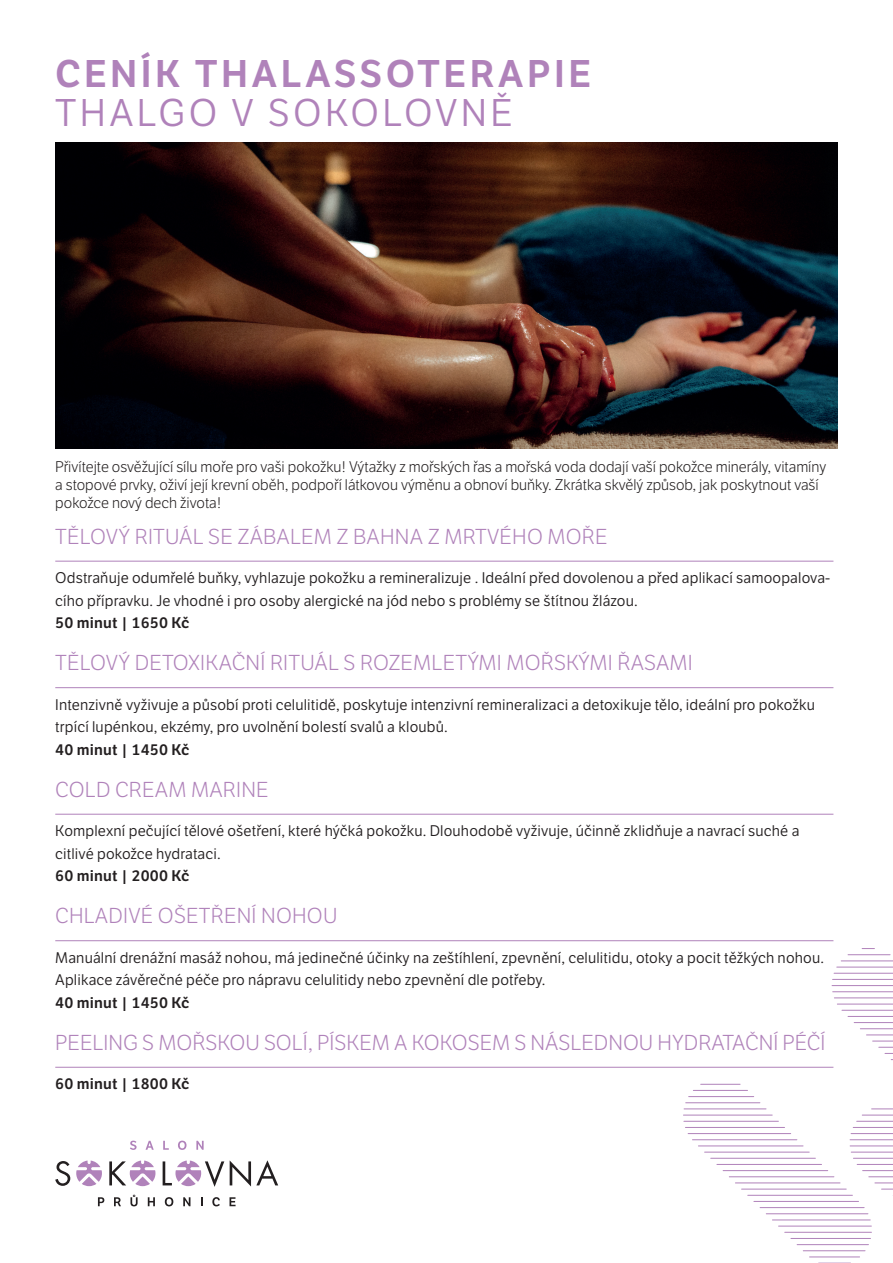
<style>
.page{position:relative;width:893px;height:1263px;background:#fff}
.page>*{position:absolute;margin:0;border:0;box-sizing:border-box;transform-origin:0 0}
.t1{font:600 37.5px "LFT Etica";letter-spacing:.09em;color:#b082ba}
.t2{font:37.5px "LFT Etica";letter-spacing:.09em;color:#b082ba}
.t3{font:300 21px "LFT Etica";letter-spacing:.01em;color:#b082ba}
.t4{font:15px/22.5px "LFT Etica";letter-spacing:.01em;color:#231f20}
.t5{font:300 15px/18px "LFT Etica";color:#231f20}
.t6{font:600 15px "LFT Etica";letter-spacing:.01em;color:#231f20}
</style>
<div class="page">
<hr style="left:55px;top:561px;width:778px;height:1px;background:#b082ba">
<hr style="left:55px;top:687px;width:778px;height:1px;background:#b082ba">
<hr style="left:55px;top:814px;width:778px;height:1px;background:#b082ba">
<hr style="left:55px;top:940px;width:778px;height:1px;background:#b082ba">
<hr style="left:55px;top:1067px;width:778px;height:1px;background:#b082ba">
<hr style="left:770px;top:1262px;width:83px;height:1px;background:#b082ba">
<hr style="left:803px;top:1250px;width:62px;height:1px;background:#b082ba">
<hr style="left:809px;top:1257px;width:51px;height:1px;background:#b082ba">
<hr style="left:717px;top:1164px;width:104px;height:1px;background:#b082ba">
<hr style="left:857px;top:1164px;width:36px;height:1px;background:#b082ba">
<hr style="left:705px;top:1152px;width:104px;height:1px;background:#b082ba">
<hr style="left:851px;top:1152px;width:42px;height:1px;background:#b082ba">
<hr style="left:698px;top:1146px;width:105px;height:1px;background:#b082ba">
<hr style="left:850px;top:1146px;width:43px;height:1px;background:#b082ba">
<hr style="left:711px;top:1158px;width:104px;height:1px;background:#b082ba">
<hr style="left:853px;top:1158px;width:40px;height:1px;background:#b082ba">
<hr style="left:723px;top:1170px;width:105px;height:1px;background:#b082ba">
<hr style="left:863px;top:1170px;width:30px;height:1px;background:#b082ba">
<hr style="left:729px;top:1176px;width:105px;height:1px;background:#b082ba">
<svg style="left:869px;top:1176px;width:24px;height:1px"></svg>
<hr style="left:772px;top:1220px;width:98px;height:1px;background:#b082ba">
<hr style="left:748px;top:1195px;width:104px;height:1px;background:#b082ba">
<hr style="left:760px;top:1207px;width:104px;height:1px;background:#b082ba">
<hr style="left:735px;top:1183px;width:105px;height:1px;background:#b082ba">
<hr style="left:742px;top:1189px;width:104px;height:1px;background:#b082ba">
<hr style="left:754px;top:1201px;width:104px;height:1px;background:#b082ba">
<hr style="left:766px;top:1213px;width:102px;height:1px;background:#b082ba">
<svg style="left:875px;top:1183px;width:18px;height:13px"></svg>
<hr style="left:779px;top:1226px;width:92px;height:1px;background:#b082ba">
<hr style="left:785px;top:1232px;width:86px;height:1px;background:#b082ba">
<hr style="left:791px;top:1238px;width:79px;height:1px;background:#b082ba">
<hr style="left:797px;top:1244px;width:71px;height:1px;background:#b082ba">
<hr style="left:835px;top:1262px;width:58px;height:1px;background:#b082ba">
<hr style="left:837px;top:967px;width:56px;height:1px;background:#b082ba">
<hr style="left:848px;top:954px;width:42px;height:1px;background:#b082ba">
<svg style="left:862px;top:948px;width:12px;height:1px"></svg>
<hr style="left:841px;top:961px;width:52px;height:1px;background:#b082ba">
<hr style="left:834px;top:973px;width:59px;height:1px;background:#b082ba">
<hr style="left:832px;top:979px;width:61px;height:1px;background:#b082ba">
<hr style="left:854px;top:1022px;width:39px;height:1px;background:#b082ba">
<hr style="left:834px;top:998px;width:59px;height:1px;background:#b082ba">
<hr style="left:842px;top:1010px;width:51px;height:1px;background:#b082ba">
<hr style="left:832px;top:985px;width:61px;height:1px;background:#b082ba">
<hr style="left:833px;top:991px;width:60px;height:1px;background:#b082ba">
<hr style="left:837px;top:1004px;width:56px;height:1px;background:#b082ba">
<hr style="left:848px;top:1016px;width:45px;height:1px;background:#b082ba">
<hr style="left:860px;top:1028px;width:33px;height:1px;background:#b082ba">
<hr style="left:688px;top:1133px;width:103px;height:1px;background:#b082ba">
<hr style="left:851px;top:1133px;width:42px;height:1px;background:#b082ba">
<hr style="left:692px;top:1139px;width:105px;height:1px;background:#b082ba">
<hr style="left:850px;top:1139px;width:43px;height:1px;background:#b082ba">
<hr style="left:686px;top:1102px;width:74px;height:1px;background:#b082ba">
<hr style="left:693px;top:1090px;width:54px;height:1px;background:#b082ba">
<svg style="left:866px;top:1035px;width:27px;height:26px"></svg>
<hr style="left:701px;top:1084px;width:39px;height:1px;background:#b082ba">
<hr style="left:689px;top:1096px;width:65px;height:1px;background:#b082ba">
<hr style="left:684px;top:1109px;width:82px;height:1px;background:#b082ba">
<hr style="left:683px;top:1115px;width:89px;height:1px;background:#b082ba">
<hr style="left:862px;top:1115px;width:31px;height:1px;background:#b082ba">
<hr style="left:684px;top:1121px;width:94px;height:1px;background:#b082ba">
<svg style="left:872px;top:1109px;width:21px;height:12px"></svg>
<hr style="left:857px;top:1121px;width:36px;height:1px;background:#b082ba">
<hr style="left:685px;top:1127px;width:100px;height:1px;background:#b082ba">
<hr style="left:853px;top:1127px;width:40px;height:1px;background:#b082ba">
<svg style="left:76px;top:1160px;width:26px;height:26px"></svg>
<svg style="left:55px;top:1161px;width:15px;height:25px"></svg>
<svg style="left:109px;top:1160px;width:46px;height:26px"></svg>
<svg style="left:163px;top:1160px;width:115px;height:27px"></svg>
<svg style="left:130px;top:1140px;width:7px;height:10px"></svg>
<svg style="left:146px;top:1141px;width:8px;height:9px"></svg>
<svg style="left:163px;top:1141px;width:6px;height:9px"></svg>
<svg style="left:178px;top:1140px;width:8px;height:10px"></svg>
<svg style="left:196px;top:1141px;width:8px;height:9px"></svg>
<svg style="left:98px;top:1197px;width:6px;height:9px"></svg>
<svg style="left:114px;top:1197px;width:7px;height:9px"></svg>
<svg style="left:130px;top:1195px;width:8px;height:11px"></svg>
<svg style="left:148px;top:1197px;width:7px;height:9px"></svg>
<svg style="left:165px;top:1197px;width:8px;height:9px"></svg>
<svg style="left:183px;top:1197px;width:7px;height:9px"></svg>
<svg style="left:212px;top:1197px;width:8px;height:9px"></svg>
<svg style="left:230px;top:1197px;width:6px;height:9px"></svg>
<img style="left:55px;top:142px;width:783px;height:307px">
<h1 class="t1" style="left:55px;top:51px;width:537px">CENÍK THALASSOTERAPIE</h1>
<h1 class="t2" style="left:55px;top:91px;width:459px">THALGO V SOKOLOVNĚ</h1>
<p class="t5" style="left:55px;top:459px;width:772px">Přivítejte osvěžující sílu moře pro vaši pokožku! Výtažky z mořských řas a mořská voda dodají vaší pokožce minerály, vitamíny a stopové prvky, oživí její krevní oběh, podpoří látkovou výměnu a obnoví buňky. Zkrátka skvělý způsob, jak poskytnout vaší pokožce nový dech života!</p>
<h2 class="t3" style="left:55px;top:524px;width:554px">TĚLOVÝ RITUÁL SE ZÁBALEM Z BAHNA Z MRTVÉHO MOŘE</h2>
<p class="t4" style="left:55px;top:567px;width:776px">Odstraňuje odumřelé buňky, vyhlazuje pokožku a remineralizuje . Ideální před dovolenou a před aplikací samoopalova&shy;cího přípravku. Je vhodné i pro osoby alergické na jód nebo s problémy se štítnou žlázou.</p>
<p class="t6" style="left:55px;top:614px;width:136px">50 minut | 1650 Kč</p>
<h2 class="t3" style="left:55px;top:651px;width:639px">TĚLOVÝ DETOXIKAČNÍ RITUÁL S ROZEMLETÝMI MOŘSKÝMI ŘASAMI</h2>
<p class="t4" style="left:55px;top:694px;width:761px">Intenzivně vyživuje a působí proti celulitidě, poskytuje intenzivní remineralizaci a detoxikuje tělo, ideální pro pokožku trpící lupénkou, ekzémy, pro uvolnění bolestí svalů a kloubů.</p>
<p class="t6" style="left:55px;top:740px;width:136px">40 minut | 1450 Kč</p>
<h2 class="t3" style="left:55px;top:777px;width:215px">COLD CREAM MARINE</h2>
<p class="t4" style="left:55px;top:820px;width:746px">Komplexní pečující tělové ošetření, které hýčká pokožku. Dlouhodobě vyživuje, účinně zklidňuje a navrací suché a citlivé pokožce hydrataci.</p>
<p class="t6" style="left:55px;top:867px;width:136px">60 minut | 2000 Kč</p>
<h2 class="t3" style="left:55px;top:904px;width:284px">CHLADIVÉ OŠETŘENÍ NOHOU</h2>
<p class="t4" style="left:55px;top:947px;width:770px">Manuální drenážní masáž nohou, má jedinečné účinky na zeštíhlení, zpevnění, celulitidu, otoky a pocit těžkých nohou.<br>Aplikace závěrečné péče pro nápravu celulitidy nebo zpevnění dle potřeby.</p>
<p class="t6" style="left:55px;top:993px;width:136px">40 minut | 1450 Kč</p>
<h2 class="t3" style="left:55px;top:1030px;width:771px">PEELING S MOŘSKOU SOLÍ, PÍSKEM A KOKOSEM S NÁSLEDNOU HYDRATAČNÍ PÉČÍ</h2>
<p class="t6" style="left:55px;top:1075px;width:136px">60 minut | 1800 Kč</p>
</div>
